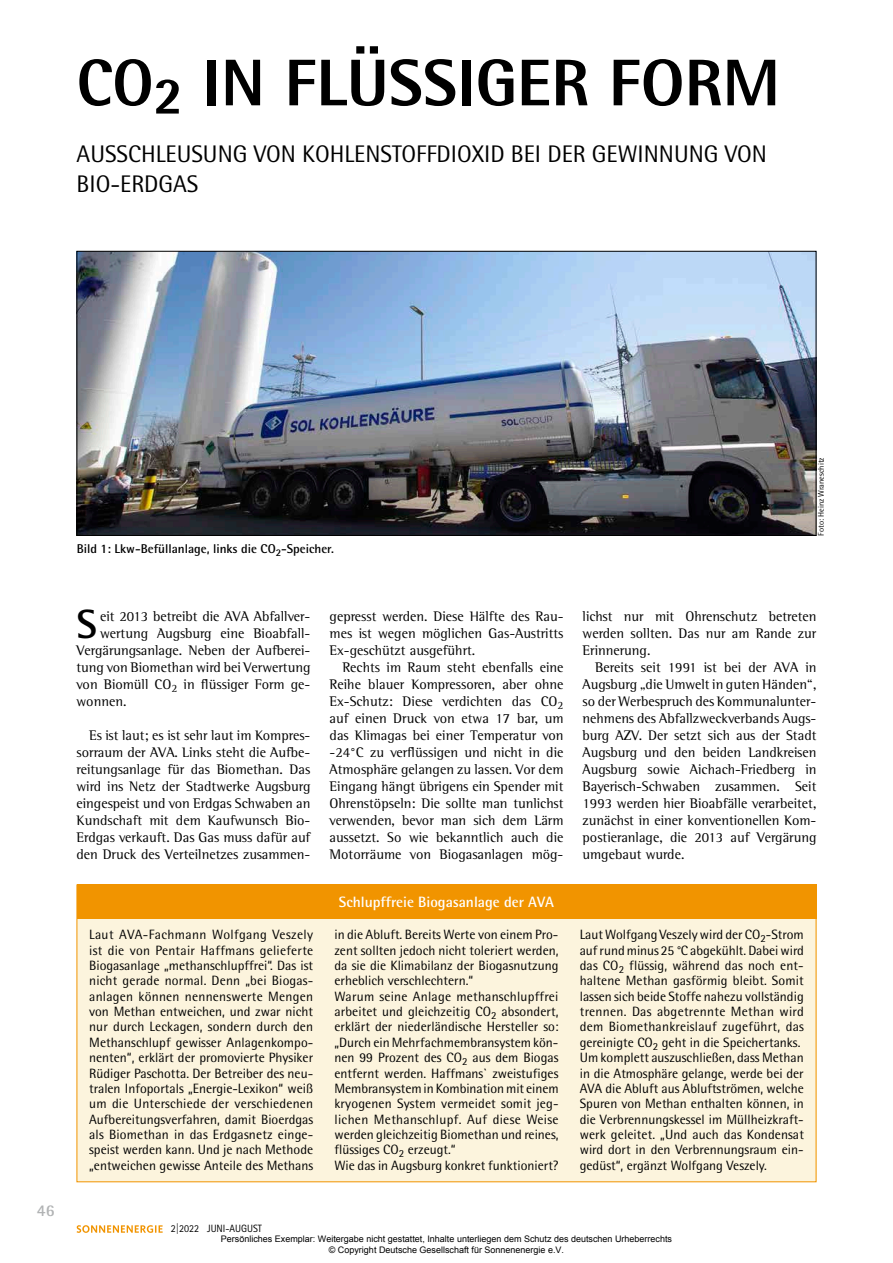
<style>
.page{position:relative;width:893px;height:1263px;background:#fff}
.page>*{position:absolute;margin:0;border:0;box-sizing:border-box;transform-origin:0 0}
.t1{font:800 66px "Rotis Semi Sans Std";color:#000;scale:.94 1}
.t2{font:700 40.8px "Rotis Semi Sans Std";color:#000}
.t3{font:24px/30px "Rotis Semi Sans Std";color:#000}
.t4{font:700 16.5px "Rotis Semi Sans Std";color:#b1b3b4}
.t5{font:700 15px "Rotis Semi Sans Std";color:#fff}
.t6{font:14.25px/17px "Rotis Semi Serif Std";color:#000;text-align:justify}
.t7{font:13.5px/15.5px "Rotis Semi Sans Std";color:#000}
.t8{font:700 12.75px "Rotis Semi Sans Std";color:#000}
.t9{font:10.65px "Rotis Sans Serif Std";color:#000;scale:.95 1}
.t10{font:9px/10.8px "Arial";color:#000;text-align:center}
.t11{font:8.25px "Rotis Semi Sans Std";color:#000}
</style>
<div class="page">
<svg style="left:77px;top:1225px;width:86px;height:8px"></svg>
<div style="left:77px;top:885px;width:739px;height:297px;background:#fcf4dd"></div>
<div style="left:77px;top:885px;width:739px;height:34px;background:#f19400"></div>
<img style="left:79px;top:253px;width:735px;height:281px">
<h1 class="t1" style="left:77px;top:41px;width:750px">CO<sub>2</sub> IN FLÜSSIGER FORM</h1>
<h3 class="t3" style="left:77px;top:138px;width:692px">AUSSCHLEUSUNG VON KOHLENSTOFFDIOXID BEI DER GEWINNUNG VON<br>BIO-ERDGAS</h3>
<p class="t4" style="left:37px;top:1200px;width:19px">46</p>
<p class="t8" style="left:77px;top:541px;width:259px">Bild 1: Lkw-Befüllanlage, links die CO<sub>2</sub>-Speicher.</p>
<p class="t11" style="left:816px;top:536px;width:80px;rotate:-90deg">Foto: Heinz Wraneschitz</p>
<h2 class="t2" style="left:77px;top:599px;width:22px">S</h2>
<p class="t6" style="left:100px;top:607px;width:212px">eit 2013 betreibt die AVA Abfallver-</p>
<p class="t6" style="left:100px;top:625px;width:212px">wertung Augsburg eine Bioabfall-</p>
<p class="t6" style="left:77px;top:642px;width:235px">Vergärungsanlage. Neben der Aufberei-</p>
<p class="t6" style="left:77px;top:659px;width:235px">tung von Biomethan wird bei Verwertung</p>
<p class="t6" style="left:77px;top:676px;width:235px">von Biomüll CO<sub>2</sub> in flüssiger Form ge-</p>
<p class="t6" style="left:77px;top:693px;width:51px">wonnen.</p>
<p class="t6" style="left:77px;top:727px;width:235px;text-indent:13px">Es ist laut; es ist sehr laut im Kompres&shy;sorraum der AVA. Links steht die Aufbe&shy;reitungsanlage für das Biomethan. Das wird ins Netz der Stadtwerke Augsburg eingespeist und von Erdgas Schwaben an Kundschaft mit dem Kaufwunsch Bio-Erdgas verkauft. Das Gas muss dafür auf den Druck des Verteilnetzes zusammen-</p>
<p class="t6" style="left:330px;top:608px;width:235px">gepresst werden. Diese Hälfte des Rau&shy;mes ist wegen möglichen Gas-Austritts Ex-geschützt ausgeführt.</p>
<p class="t6" style="left:330px;top:659px;width:235px;text-indent:13px">Rechts im Raum steht ebenfalls eine Reihe blauer Kompressoren, aber ohne Ex-Schutz: Diese verdichten das CO<sub>2 </sub>auf einen Druck von etwa 17 bar, um das Klimagas bei einer Temperatur von -24°C zu verflüssigen und nicht in die Atmosphäre gelangen zu lassen. Vor dem Eingang hängt übrigens ein Spender mit Ohrenstöpseln: Die sollte man tunlichst verwenden, bevor man sich dem Lärm aussetzt. So wie bekanntlich auch die Motorräume von Biogasanlagen mög-</p>
<p class="t5" style="left:339px;top:893px;width:217px">Schlupffreie Biogasanlage der AVA</p>
<p class="t6" style="left:583px;top:607px;width:235px">lichst nur mit Ohrenschutz betreten werden sollten. Das nur am Rande zur Erinnerung.</p>
<p class="t6" style="left:583px;top:659px;width:235px;text-indent:13px">Bereits seit 1991 ist bei der AVA in Augsburg „die Umwelt in guten Händen“, so der Werbespruch des Kommunalunter&shy;nehmens des Abfallzweckverbands Augs&shy;burg AZV. Der setzt sich aus der Stadt Augsburg und den beiden Landkreisen Augsburg sowie Aichach-Friedberg in Bayerisch-Schwaben zusammen. Seit 1993 werden hier Bioabfälle verarbeitet, zunächst in einer konventionellen Kom&shy;postieranlage, die 2013 auf Vergärung umgebaut wurde.</p>
<p class="t7" style="left:89px;top:927px;width:226px;text-align:justify">Laut AVA-Fachmann Wolfgang Veszely ist die von Pentair Haffmans gelieferte Biogasanlage „methanschlupffrei“. Das ist nicht gerade normal. Denn „bei Biogas&shy;anlagen können nennenswerte Mengen von Methan entweichen, und zwar nicht nur durch Leckagen, sondern durch den Methanschlupf gewisser Anlagenkompo&shy;nenten“, erklärt der promovierte Physiker Rüdiger Paschotta. Der Betreiber des neu&shy;tralen Infoportals „Energie-Lexikon“ weiß um die Unterschiede der verschiedenen Aufbereitungsverfahren, damit Bioerdgas als Biomethan in das Erdgasnetz einge&shy;speist werden kann. Und je nach Methode „entweichen gewisse Anteile des Methans</p>
<p class="t7" style="left:334px;top:927px;width:226px">in die Abluft. Bereits Werte von einem Pro&shy;zent sollten jedoch nicht toleriert werden, da sie die Klimabilanz der Biogasnutzung erheblich verschlechtern.“<br>Warum seine Anlage methanschlupffrei arbeitet und gleichzeitig CO<sub>2</sub> absondert, erklärt der niederländische Hersteller so: „Durch ein Mehrfachmembransystem kön&shy;nen 99 Prozent des CO<sub>2</sub> aus dem Biogas entfernt werden. Haffmans` zweistufiges Membransystem in Kombination mit einem kryogenen System vermeidet somit jeg&shy;lichen Methanschlupf. Auf diese Weise werden gleichzeitig Biomethan und reines, flüssiges CO<sub>2</sub> erzeugt.“<br>Wie das in Augsburg konkret funktioniert?</p>
<p class="t7" style="left:580px;top:927px;width:226px">Laut Wolfgang Veszely wird der CO<sub>2</sub>-Strom auf rund minus 25 °C abgekühlt. Dabei wird das CO<sub>2</sub> flüssig, während das noch ent&shy;haltene Methan gasförmig bleibt. Somit lassen sich beide Stoffe nahezu vollständig trennen. Das abgetrennte Methan wird dem Biomethankreislauf zugeführt, das gereinigte CO<sub>2</sub> geht in die Speichertanks.<br>Um komplett auszuschließen, dass Methan in die Atmosphäre gelange, werde bei der AVA die Abluft aus Abluftströmen, welche Spuren von Methan enthalten können, in die Verbrennungskessel im Müllheizkraft&shy;werk geleitet. „Und auch das Kondensat wird dort in den Verbrennungsraum ein&shy;gedüst“, ergänzt Wolfgang Veszely.</p>
<p class="t9" style="left:171px;top:1222px;width:97px">2|2022 JUNI-AUGUST</p>
<p class="t10" style="left:221px;top:1233px;width:453px">Persönliches Exemplar: Weitergabe nicht gestattet, Inhalte unterliegen dem Schutz des deutschen Urheberrechts © Copyright Deutsche Gesellschaft für Sonnenenergie e.V.</p>
</div>
